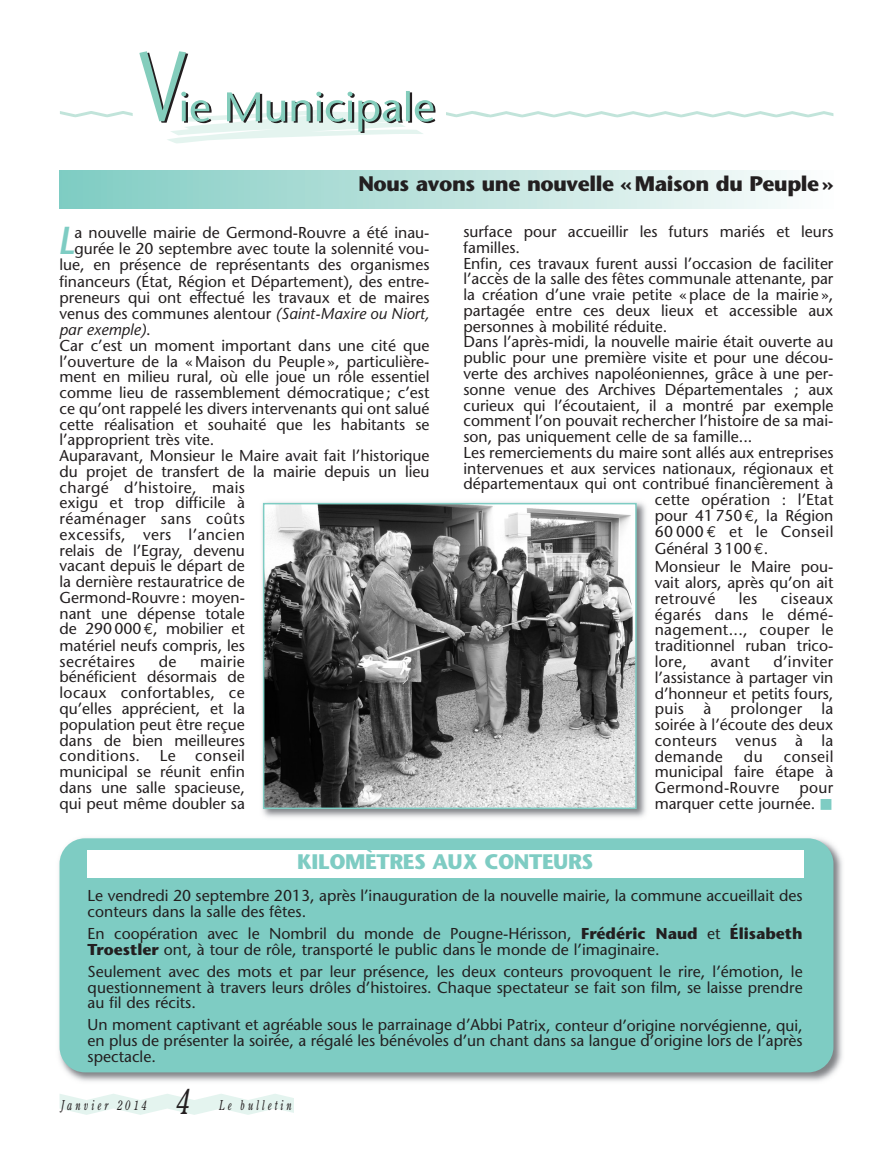
<style>
.page{position:relative;width:893px;height:1149px;background:#fff}
.page>*{position:absolute;margin:0;border:0;box-sizing:border-box;transform-origin:0 0}
.t1{font:italic 600 38.85px "Stone Sans";color:#7eccc3;scale:.9 1}
.t2{font:italic 36px "Century Old Style";color:#231f20;scale:.7 1}
.t3{font:700 21px "Stone Sans";letter-spacing:-.02em;color:#231f20}
.t4{font:700 21px "Stone Sans";letter-spacing:-.02em;color:#7eccc3}
.t5{font:15.75px/15.8px "Stone Sans";color:#231f20;text-align:justify}
.t6{font:15.75px "Stone Sans";letter-spacing:.025em;color:#231f20}
.t7{font:italic 15.75px "Stone Sans";color:#231f20}
.t8{font:italic 13.5px "Century Old Style";letter-spacing:.325em;color:#231f20;scale:.7 1}
.s1{font-style:italic}
.s2{font-style:normal}
.s3{font-family:"Euro Mono"}
.s4{font-family:"Universal Newswith Comm Pi";font-size:13.5px;color:#7eccc3}
.s5{font-weight:700}
</style>
<div class="page">
<svg style="left:60px;top:1094px;width:233px;height:20px"></svg>
<svg style="left:60px;top:51px;width:773px;height:93px"></svg>
<img style="left:262px;top:502px;width:384px;height:316px">
<img style="left:266px;top:505px;width:368px;height:300px">
<div style="left:263px;top:502px;width:374px;height:306px;border:2px solid #7eccc3"></div>
<div style="left:60px;top:170px;width:773px;height:38px;background:linear-gradient(to right,#7fcbc1,#fcfcfc)"></div>
<img style="left:59px;top:838px;width:784px;height:244px">
<div style="left:60px;top:838px;width:773px;height:233px;background:#7eccc3;border-radius:26px"></div>
<div style="left:87px;top:849px;width:716px;height:28px;background:#fff"></div>
<h3 class="t3" style="left:358px;top:176px;width:477px">Nous avons une nouvelle «Maison du Peuple»</h3>
<h1 class="t1" style="left:58px;top:225px;width:20px">L</h1>
<p class="t5" style="left:74px;top:226px;width:357px">a nouvelle mairie de Germond-Rouvre a été inau-</p>
<p class="t5" style="left:74px;top:242px;width:357px">gurée le 20 septembre avec toute la solennité vou-</p>
<p class="t5" style="left:60px;top:258px;width:371px">lue, en présence de représentants des organismes</p>
<p class="t5" style="left:60px;top:275px;width:371px">financeurs (État, Région et Département), des entre-</p>
<p class="t5" style="left:60px;top:291px;width:371px">preneurs qui ont effectué les travaux et de maires</p>
<p class="t5" style="left:60px;top:307px;width:371px">venus des communes alentour <span class="s1">(Saint-Maxire ou Niort,</span></p>
<p class="t7" style="left:60px;top:323px;width:93px">par exemple)<span class="s2">.</span></p>
<p class="t5" style="left:60px;top:339px;width:371px">Car c’est un moment important dans une cité que</p>
<p class="t5" style="left:60px;top:354px;width:371px">l’ouverture de la «Maison du Peuple », particulière-</p>
<p class="t5" style="left:60px;top:370px;width:371px">ment en milieu rural, où elle joue un rôle essentiel</p>
<p class="t5" style="left:60px;top:386px;width:371px">comme lieu de rassemblement démocratique ; c’est</p>
<p class="t5" style="left:60px;top:402px;width:371px">ce qu’ont rappelé les divers intervenants qui ont salué</p>
<p class="t5" style="left:60px;top:417px;width:371px">cette réalisation et souhaité que les habitants se</p>
<p class="t5" style="left:60px;top:433px;width:156px">l’approprient très vite.</p>
<p class="t5" style="left:60px;top:449px;width:371px">Auparavant, Monsieur le Maire avait fait l’historique</p>
<p class="t5" style="left:60px;top:465px;width:371px">du projet de transfert de la mairie depuis un lieu</p>
<p class="t6" style="left:60px;top:481px;width:187px">chargé d’histoire, mais</p>
<p class="t5" style="left:60px;top:496px;width:187px">exigu et trop difficile à</p>
<p class="t6" style="left:60px;top:512px;width:187px">réaménager sans coûts</p>
<p class="t6" style="left:60px;top:528px;width:187px">excessifs, vers l’ancien</p>
<p class="t5" style="left:60px;top:543px;width:187px">relais de l’Egray, devenu</p>
<p class="t5" style="left:60px;top:559px;width:187px">vacant depuis le départ de</p>
<p class="t5" style="left:60px;top:575px;width:187px">la dernière restauratrice de</p>
<p class="t5" style="left:60px;top:591px;width:187px">Germond-Rouvre : moyen-</p>
<p class="t5" style="left:60px;top:606px;width:187px">nant une dépense totale</p>
<p class="t5" style="left:60px;top:622px;width:187px">de 290000<span class="s3">€</span>, mobilier et</p>
<p class="t5" style="left:60px;top:639px;width:187px">matériel neufs compris, les</p>
<p class="t6" style="left:60px;top:655px;width:77px">secrétaires</p>
<p class="t5" style="left:159px;top:654px;width:19px">de</p>
<p class="t5" style="left:60px;top:654px;width:187px;text-indent:141px">mairie bénéficient désormais de locaux confortables, ce qu’elles apprécient, et la population peut être reçue dans de bien meilleures conditions. Le conseil municipal se réunit enfin dans une salle spacieuse, qui peut même doubler sa</p>
<p class="t5" style="left:463px;top:225px;width:371px">surface pour accueillir les futurs mariés et leurs</p>
<p class="t5" style="left:463px;top:241px;width:58px">familles.</p>
<p class="t5" style="left:463px;top:257px;width:371px">Enfin, ces travaux furent aussi l’occasion de faciliter</p>
<p class="t5" style="left:463px;top:272px;width:371px">l’accès de la salle des fêtes communale attenante, par</p>
<p class="t5" style="left:463px;top:288px;width:371px">la création d’une vraie petite «place de la mairie »,</p>
<p class="t5" style="left:463px;top:304px;width:371px">partagée entre ces deux lieux et accessible aux</p>
<p class="t5" style="left:463px;top:320px;width:205px">personnes à mobilité réduite.</p>
<p class="t5" style="left:463px;top:335px;width:371px">Dans l’après-midi, la nouvelle mairie était ouverte au</p>
<p class="t5" style="left:463px;top:351px;width:371px">public pour une première visite et pour une décou-</p>
<p class="t5" style="left:463px;top:367px;width:371px">verte des archives napoléoniennes, grâce à une per-</p>
<p class="t5" style="left:463px;top:383px;width:371px">sonne venue des Archives Départementales ; aux</p>
<p class="t5" style="left:463px;top:398px;width:371px">curieux qui l’écoutaient, il a montré par exemple</p>
<p class="t5" style="left:463px;top:414px;width:371px">comment l’on pouvait rechercher l’histoire de sa mai-</p>
<p class="t5" style="left:463px;top:430px;width:290px">son, pas uniquement celle de sa famille...</p>
<p class="t5" style="left:463px;top:446px;width:371px">Les remerciements du maire sont allés aux entreprises</p>
<p class="t5" style="left:463px;top:461px;width:371px">intervenues et aux services nationaux, régionaux et</p>
<p class="t5" style="left:463px;top:477px;width:371px">départementaux qui ont contribué financièrement à</p>
<p class="t5" style="left:655px;top:493px;width:180px">cette opération : l’Etat</p>
<p class="t5" style="left:655px;top:509px;width:180px">pour 41750<span class="s3">€</span>, la Région</p>
<p class="t6" style="left:655px;top:525px;width:180px">60 000 <span class="s3">€</span> et le Conseil</p>
<p class="t5" style="left:655px;top:542px;width:115px">Général 3100<span class="s3">€</span>.</p>
<p class="t5" style="left:655px;top:560px;width:180px">Monsieur le Maire pou&shy;vait alors, après qu’on ait retrouvé</p>
<p class="t5" style="left:739px;top:592px;width:20px">les</p>
<p class="t5" style="left:655px;top:592px;width:180px;text-indent:126px">ciseaux égarés dans le démé&shy;nagement..., couper le traditionnel ruban trico&shy;lore,</p>
<p class="t5" style="left:655px;top:655px;width:180px;text-indent:119px">d’inviter l’assistance à partager vin d’honneur et petits fours, puis à prolonger la soirée à l’écoute des deux conteurs venus à la demande</p>
<p class="t5" style="left:710px;top:655px;width:41px">avant</p>
<p class="t5" style="left:655px;top:749px;width:180px;text-indent:129px">conseil municipal faire étape à Germond-Rouvre</p>
<p class="t5" style="left:744px;top:749px;width:20px">du</p>
<p class="t5" style="left:655px;top:781px;width:180px;text-align:right">pour<br>marquer cette journée. <span class="s4">-</span></p>
<h3 class="t4" style="left:297px;top:853px;width:298px">KILOMÈTRES AUX CONTEURS</h3>
<p class="t5" style="left:88px;top:889px;width:716px">Le vendredi 20 septembre 2013, après l’inauguration de la nouvelle mairie, la commune accueillait des conteurs dans la salle des fêtes.</p>
<p class="t5" style="left:88px;top:926px;width:716px">En coopération avec le Nombril du monde de Pougne-Hérisson, <span class="s5">Frédéric Naud</span> et <span class="s5">Élisabeth<br>Troestler</span> ont, à tour de rôle, transporté le public dans le monde de l’imaginaire.</p>
<p class="t5" style="left:88px;top:964px;width:716px">Seulement avec des mots et par leur présence, les deux conteurs provoquent le rire, l’émotion, le questionnement à travers leurs drôles d’histoires. Chaque spectateur se fait son film, se laisse prendre au fil des récits.</p>
<p class="t5" style="left:88px;top:1018px;width:716px">Un moment captivant et agréable sous le parrainage d’Abbi Patrix, conteur d’origine norvégienne, qui, en plus de présenter la soirée, a régalé les bénévoles d’un chant dans sa langue d’origine lors de l’après spectacle.</p>
<p class="t8" style="left:61px;top:1096px;width:124px">Janvier 2014</p>
<h2 class="t2" style="left:176px;top:1080px;width:21px">4</h2>
<p class="t8" style="left:219px;top:1096px;width:105px">Le bulletin</p>
</div>
